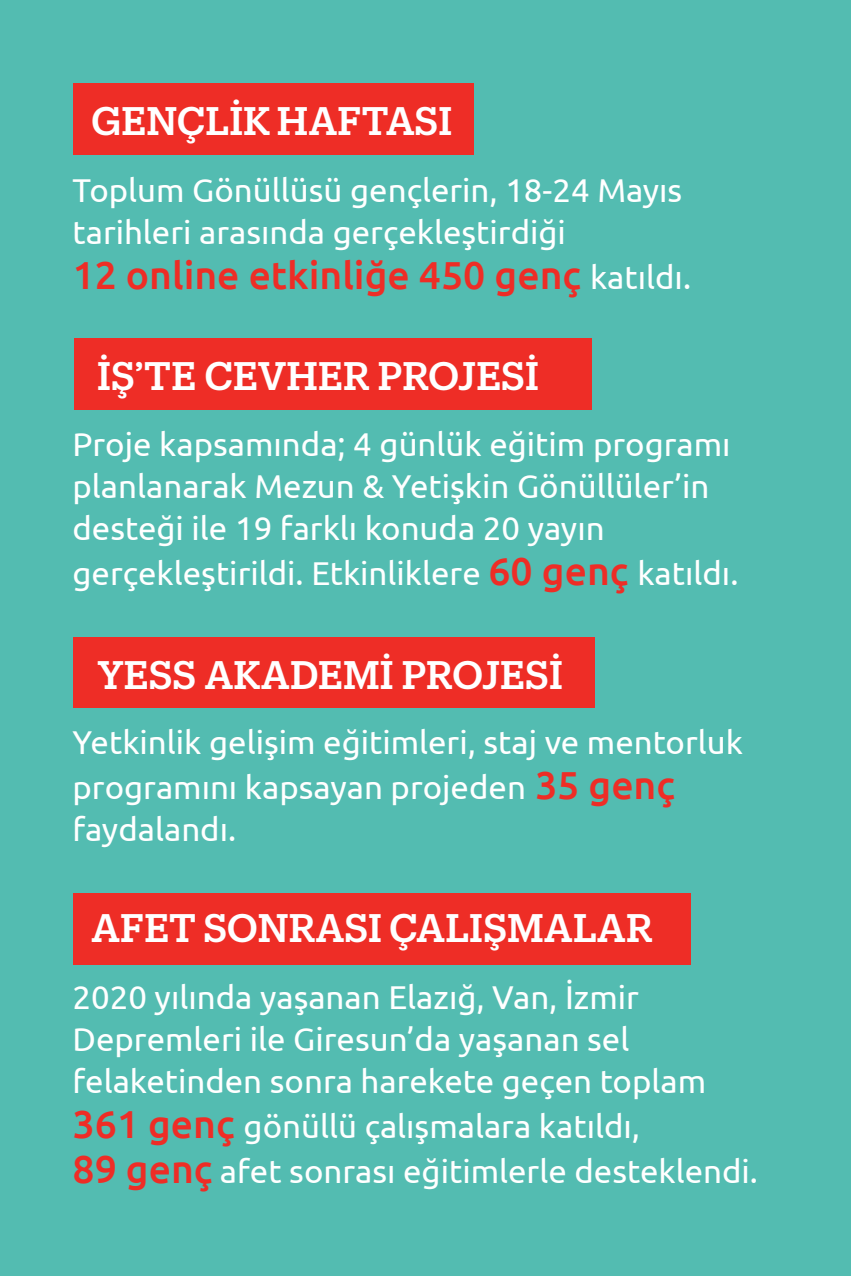
<style>
.page{position:relative;width:851px;height:1276px;background:#fff}
.page>*{position:absolute;margin:0;border:0;box-sizing:border-box;transform-origin:0 0}
.t1{font:500 39px "Produkt";color:#fff}
.t2{font:500 39px "Ubuntu";color:#ee2d26}
.t3{font:33px/42px "Ubuntu";color:#fff}
.s1{font-weight:400;font-size:33px;color:#fff}
.s2{font-weight:500;font-size:39px;color:#ee2d26}
</style>
<div class="page">
<div style="left:0;top:0;width:850px;height:1276px;background:#53bcb1"></div>
<div style="left:74px;top:83px;width:400px;height:72px;background:#ee2d26"></div>
<div style="left:74px;top:338px;width:517px;height:71px;background:#ee2d26"></div>
<div style="left:74px;top:637px;width:521px;height:71px;background:#ee2d26"></div>
<div style="left:74px;top:892px;width:617px;height:72px;background:#ee2d26"></div>
<p class="t1" style="left:91px;top:94px;width:363px">GENÇLİK HAFTASI</p>
<p class="t3" style="left:72px;top:168px;width:611px">Toplum Gönüllüsü gençlerin, 18-24 Mayıs tarihleri arasında gerçekleştirdiği</p>
<p class="t2" style="left:72px;top:250px;width:620px">12 online etkinliğe 450 genç <span class="s1">katıldı.</span></p>
<p class="t1" style="left:97px;top:348px;width:443px">İŞ’TE CEVHER PROJESİ</p>
<p class="t3" style="left:72px;top:422px;width:659px">Proje kapsamında; 4 günlük eğitim programı planlanarak Mezun &amp; Yetişkin Gönüllüler’in desteği ile 19 farklı konuda 20 yayın</p>
<p class="t3" style="left:72px;top:551px;width:667px">gerçekleştirildi. Etkinliklere <span class="s2">60 genç</span> katıldı.</p>
<p class="t1" style="left:97px;top:647px;width:467px">YESS AKADEMİ PROJESİ</p>
<p class="t3" style="left:72px;top:719px;width:672px;line-height:45px">Yetkinlik gelişim eğitimleri, staj ve mentorluk programını kapsayan projeden <span class="s2">35 genç</span></p>
<p class="t3" style="left:72px;top:807px;width:165px">faydalandı.</p>
<p class="t1" style="left:91px;top:900px;width:563px">AFET SONRASI ÇALIŞMALAR</p>
<p class="t3" style="left:72px;top:975px;width:635px">2020 yılında yaşanan Elazığ, Van, İzmir<br>Depremleri ile Giresun’da yaşanan sel felaketinden sonra harekete geçen toplam</p>
<p class="t3" style="left:72px;top:1103px;width:687px;line-height:45px"><span class="s2">361 genç</span> gönüllü çalışmalara katıldı,<br><span class="s2">89 genç</span> afet sonrası eğitimlerle desteklendi.</p>
</div>
